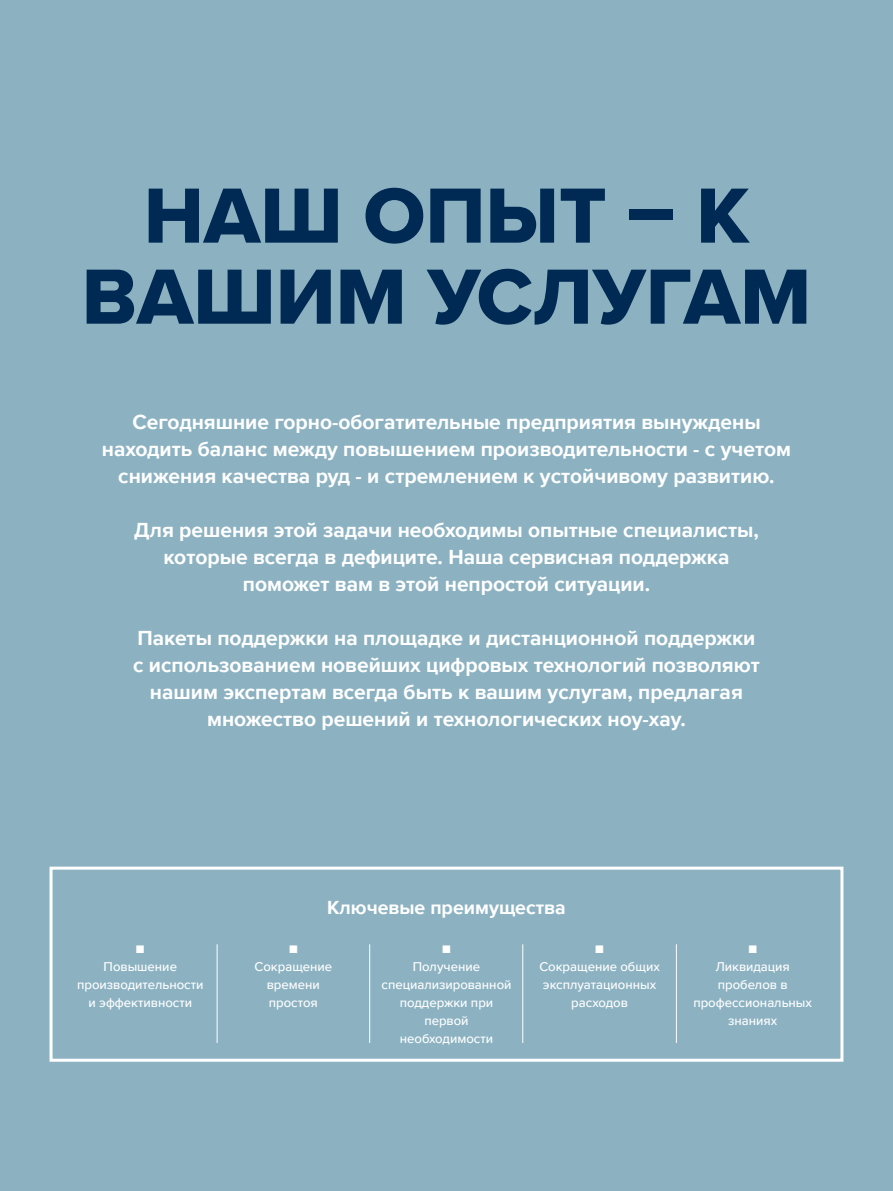
<style>
.page{position:relative;width:893px;height:1191px;background:#8cb2c2}
.page>*{position:absolute;margin:0;border:0;box-sizing:border-box;transform-origin:0 0}
.t1{font:81px/81px "Proxima Nova Extrabld";color:#002a53;text-align:center}
.t2{font:700 21px/27px "Proxima Nova";color:#fff;text-align:center}
.t3{font:700 19.5px "Proxima Nova";color:#fff}
.t4{font:500 13.2px/18px "Proxima Nova";color:#fff;text-align:center}
</style>
<div class="page">
<div style="left:50px;top:866px;width:793px;height:195px;border:3px solid #fff"></div>
<hr style="left:217px;top:944px;width:1px;height:99px;background:#fff">
<hr style="left:369px;top:944px;width:1px;height:99px;background:#fff">
<hr style="left:522px;top:944px;width:1px;height:99px;background:#fff">
<hr style="left:676px;top:944px;width:1px;height:99px;background:#fff">
<h1 class="t1" style="left:82px;top:174px;width:731px">НАШ ОПЫТ – К<br>ВАШИМ УСЛУГАМ</h1>
<p class="t2" style="left:102px;top:408px;width:691px">Сегодняшние горно-обогатительные предприятия вынуждены находить баланс между повышением производительности - с учетом снижения качества руд - и стремлением к устойчивому развитию.</p>
<p class="t2" style="left:134px;top:516px;width:626px">Для решения этой задачи необходимы опытные специалисты, которые всегда в дефиците. Наша сервисная поддержка поможет вам в этой непростой ситуации.</p>
<p class="t2" style="left:133px;top:624px;width:628px">Пакеты поддержки на площадке и дистанционной поддержки с использованием новейших цифровых технологий позволяют нашим экспертам всегда быть к вашим услугам, предлагая множество решений и технологических ноу-хау.</p>
<p class="t3" style="left:327px;top:893px;width:240px">Ключевые преимущества</p>
<p class="t4" style="left:77px;top:939px;width:128px">■<br>Повышение производительности и эффективности</p>
<p class="t4" style="left:255px;top:938px;width:79px">■<br>Сокращение времени простоя</p>
<p class="t4" style="left:381px;top:938px;width:132px">■<br>Получение специализированной поддержки при первой необходимости</p>
<p class="t4" style="left:539px;top:938px;width:122px">■<br>Сокращение общих эксплуатационных расходов</p>
<p class="t4" style="left:693px;top:938px;width:120px">■<br>Ликвидация пробелов в профессиональных знаниях</p>
</div>
